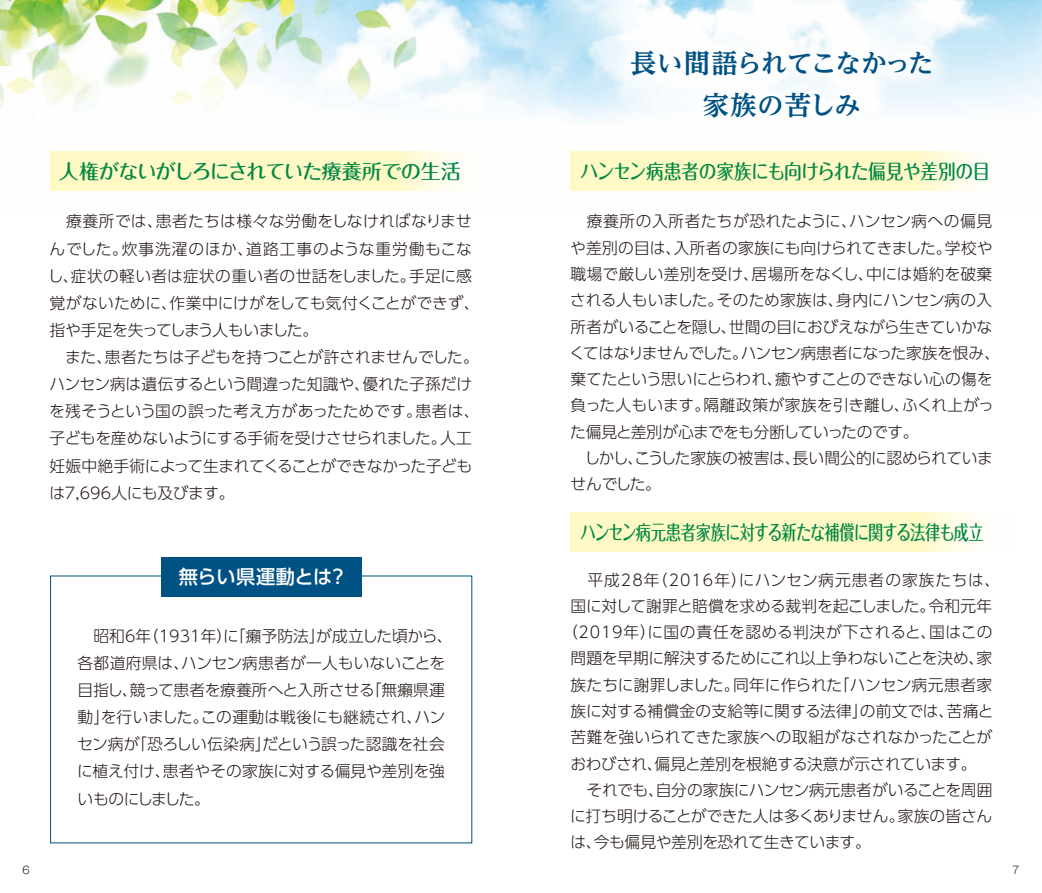
<style>
.page{position:relative;width:1042px;height:893px;background:#fff}
.page>*{position:absolute;margin:0;border:0;box-sizing:border-box;transform-origin:0 0}
.t1{font:700 26.25px/42px "UD Reimin Pro";letter-spacing:-.025em;color:#005184;text-align:center}
.t2{font:500 20.12px "Maru Fo Pro";letter-spacing:-.05em;color:#008843;scale:.76 1}
.t3{font:500 20.12px "Maru Fo Pro";letter-spacing:-.03em;color:#008843;scale:.88 1}
.t4{font:500 20.12px "Maru Fo Pro";letter-spacing:-.05em;color:#008843}
.t5{font:500 19.25px "UD Shin Go Pro";letter-spacing:-.01em;color:#fff}
.t6{font:300 15.75px/27.1px "UD Shin Go Pro";letter-spacing:-.01em;color:#231916}
.t7{font:300 15.75px "UD Shin Go Pro";letter-spacing:-.03em;color:#231916}
.t8{font:300 15.75px "UD Shin Go Pro";letter-spacing:.065em;color:#231916}
.t9{font:300 15.75px "UD Shin Go Pro";letter-spacing:.035em;color:#231916}
.t10{font:300 10.5px "Gothic MB101 Pro";color:#231916}
</style>
<div class="page">
<img style="left:0;top:0;width:1042px;height:120px">
<div style="left:609px;top:27px;width:345px;height:113px;background:#fff"></div>
<svg style="left:50px;top:151px;width:407px;height:40px;background:#fef9c9"></svg>
<svg style="left:570px;top:151px;width:408px;height:40px;background:#fef9c9"></svg>
<svg style="left:570px;top:512px;width:406px;height:40px;background:#fff9c9"></svg>
<div style="left:161px;top:557px;width:201px;height:40px;background:#005184"></div>
<p class="t4" style="left:59px;top:155px;width:404px">人権がないがしろにされていた療養所での生活</p>
<p class="t6" style="left:48px;top:207px;width:433px">　療養所では、患者たちは様々な労働をしなければなりませんでした。炊事洗濯のほか、道路工事のような重労働もこなし、症状の軽い者は症状の重い者の世話をしました。手足に感覚がないために、作業中にけがをしても気付くことができず、指や手足を失ってしまう人もいました。<br>　また、患者たちは子どもを持つことが許されませんでした。ハンセン病は遺伝するという間違った知識や、優れた子孫だけを残そうという国の誤った考え方があったためです。患者は、子どもを産めないようにする手術を受けさせられました。人工妊娠中絶手術によって生まれてくることができなかった子どもは7,696人にも及びます。</p>
<h1 class="t1" style="left:630px;top:41px;width:306px">長い間語られてこなかった家族の苦しみ</h1>
<p class="t3" style="left:580px;top:155px;width:467px">ハンセン病患者の家族にも向けられた偏見や差別の目</p>
<p class="t6" style="left:569px;top:208px;width:432px;line-height:26.2px">　療養所の入所者たちが恐れたように、ハンセン病への偏見や差別の目は、入所者の家族にも向けられてきました。学校や職場で厳しい差別を受け、居場所をなくし、中には婚約を破棄される人もいました。そのため家族は、身内にハンセン病の入所者がいることを隠し、世間の目におびえながら生きていかなくてはなりませんでした。ハンセン病患者になった家族を恨み、棄てたという思いにとらわれ、癒やすことのできない心の傷を負った人もいます。隔離政策が家族を引き離し、ふくれ上がった偏見と差別が心までをも分断していったのです。<br>　しかし、こうした家族の被害は、長い間公的に認められていませんでした。</p>
<p class="t2" style="left:580px;top:516px;width:532px">ハンセン病元患者家族に対する新たな補償に関する法律も成立</p>
<p class="t5" style="left:179px;top:561px;width:170px">無らい県運動とは？</p>
<p class="t8" style="left:570px;top:567px;width:431px">　平成28年（2016年）にハンセン病元患者の家族たちは、</p>
<p class="t6" style="left:570px;top:592px;width:423px">国に対して謝罪と賠償を求める裁判を起こしました。令和元年</p>
<p class="t9" style="left:562px;top:619px;width:432px">（2019年）に国の責任を認める判決が下されると、国はこの</p>
<p class="t6" style="left:570px;top:644px;width:423px">問題を早期に解決するためにこれ以上争わないことを決め、家</p>
<p class="t6" style="left:570px;top:671px;width:423px">族たちに謝罪しました。同年に作られた「ハンセン病元患者家</p>
<p class="t6" style="left:570px;top:697px;width:424px">族に対する補償金の支給等に関する法律」の前文では、苦痛と</p>
<p class="t6" style="left:570px;top:723px;width:423px">苦難を強いられてきた家族への取組がなされなかったことが</p>
<p class="t7" style="left:570px;top:751px;width:408px">おわびされ、偏見と差別を根絶する決意が示されています。</p>
<p class="t7" style="left:570px;top:777px;width:423px">　それでも、自分の家族にハンセン病元患者がいることを周囲</p>
<p class="t6" style="left:570px;top:802px;width:424px">に打ち明けることができた人は多くありません。家族の皆さん</p>
<p class="t6" style="left:570px;top:828px;width:302px">は、今も偏見や差別を恐れて生きています。</p>
<p class="t6" style="left:77px;top:622px;width:377px">　昭和6年（1931年）に「癩予防法」が成立した頃から、各都道府県は、ハンセン病患者が一人もいないことを目指し、競って患者を療養所へと入所させる「無癩県運動」を行いました。この運動は戦後にも継続され、ハンセン病が「恐ろしい伝染病」だという誤った認識を社会に植え付け、患者やその家族に対する偏見や差別を強いものにしました。</p>
<p class="t10" style="left:23px;top:861px;width:9px">6</p>
<p class="t10" style="left:1012px;top:861px;width:9px">7</p>
</div>
